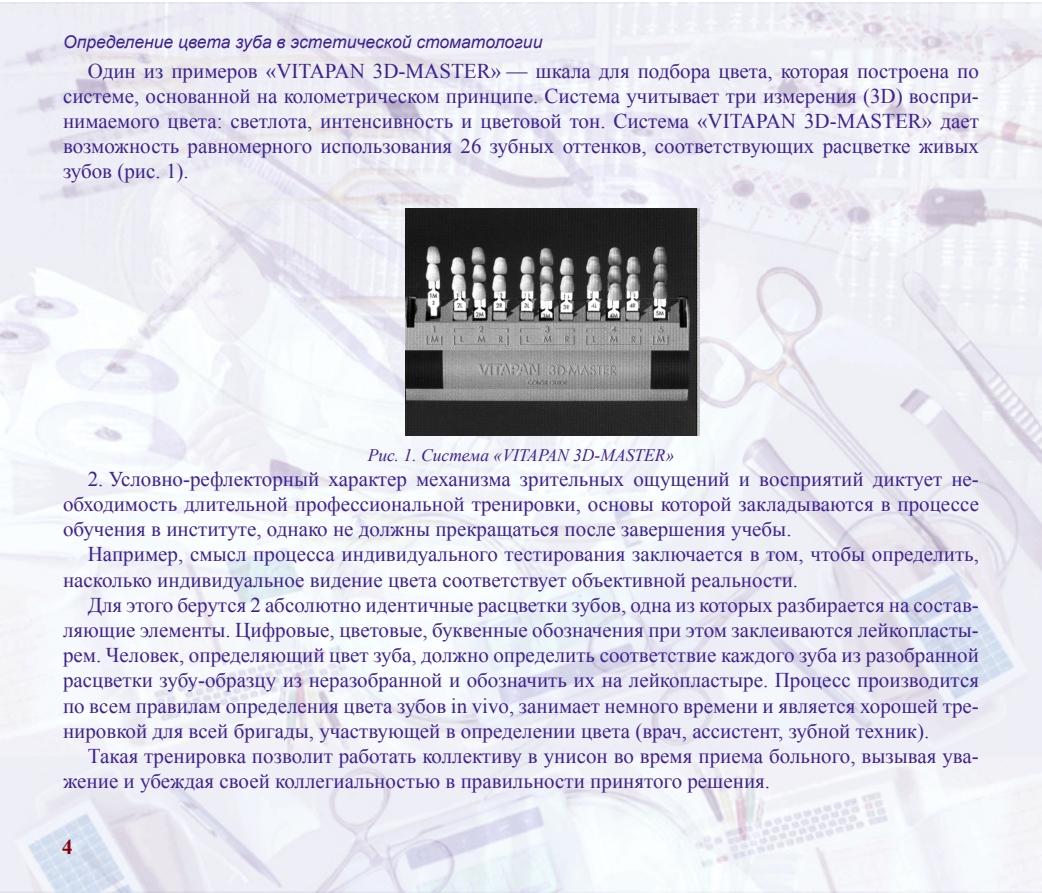
<style>
.page{position:relative;width:1042px;height:893px;background:#fff}
.page>*{position:absolute;margin:0;border:0;box-sizing:border-box;transform-origin:0 0}
.t1{font:21px/25.2px "Times New Roman";color:#3e238e;text-align:justify}
.t2{font:700 21px "Times New Roman";color:#85000c}
.t3{font:italic 17.5px "Arial";color:#3e238e}
.picture{font:italic 17.5px "Times New Roman";color:#3e238e}
</style>
<div class="page">
<img style="left:0;top:2px;width:1041px;height:891px">
<img style="left:405px;top:208px;width:295px;height:228px">
<p class="t3" style="left:63px;top:31px;width:481px">Определение цвета зуба в эстетической стоматологии</p>
<p class="t1" style="left:63px;top:58px;width:917px;text-indent:25px">Один из примеров «VITAPAN 3D-MASTER» — шкала для подбора цвета, которая построена по системе, основанной на колометрическом принципе. Система учитывает три измерения (3D) воспри&shy;нимаемого цвета: светлота, интенсивность и цветовой тон. Система «VITAPAN 3D-MASTER» дает возможность равномерного использования 26 зубных оттенков, соответствующих расцветке живых зубов (рис. 1).</p>
<p class="picture" style="left:368px;top:443px;width:308px">Рис. 1. Система «VITAPAN 3D-MASTER»</p>
<p class="t1" style="left:63px;top:466px;width:917px;text-indent:25px">2. Условно-рефлекторный характер механизма зрительных ощущений и восприятий диктует не&shy;обходимость длительной профессиональной тренировки, основы которой закладываются в процессе обучения в институте, однако не должны прекращаться после завершения учебы.</p>
<p class="t1" style="left:63px;top:541px;width:917px;text-indent:25px">Например, смысл процесса индивидуального тестирования заключается в том, чтобы определить, насколько индивидуальное видение цвета соответствует объективной реальности.</p>
<p class="t1" style="left:63px;top:592px;width:917px;text-indent:25px">Для этого берутся 2 абсолютно идентичные расцветки зубов, одна из которых разбирается на состав&shy;ляющие элементы. Цифровые, цветовые, буквенные обозначения при этом заклеиваются лейкопласты&shy;рем. Человек, определяющий цвет зуба, должно определить соответствие каждого зуба из разобранной расцветки зубу-образцу из неразобранной и обозначить их на лейкопластыре. Процесс производится по всем правилам определения цвета зубов in vivo, занимает немного времени и является хорошей тре&shy;нировкой для всей бригады, участвующей в определении цвета (врач, ассистент, зубной техник).</p>
<p class="t1" style="left:63px;top:743px;width:917px;text-indent:25px">Такая тренировка позволит работать коллективу в унисон во время приема больного, вызывая ува&shy;жение и убеждая своей коллегиальностью в правильности принятого решения.</p>
<p class="t2" style="left:62px;top:832px;width:12px">4</p>
</div>
